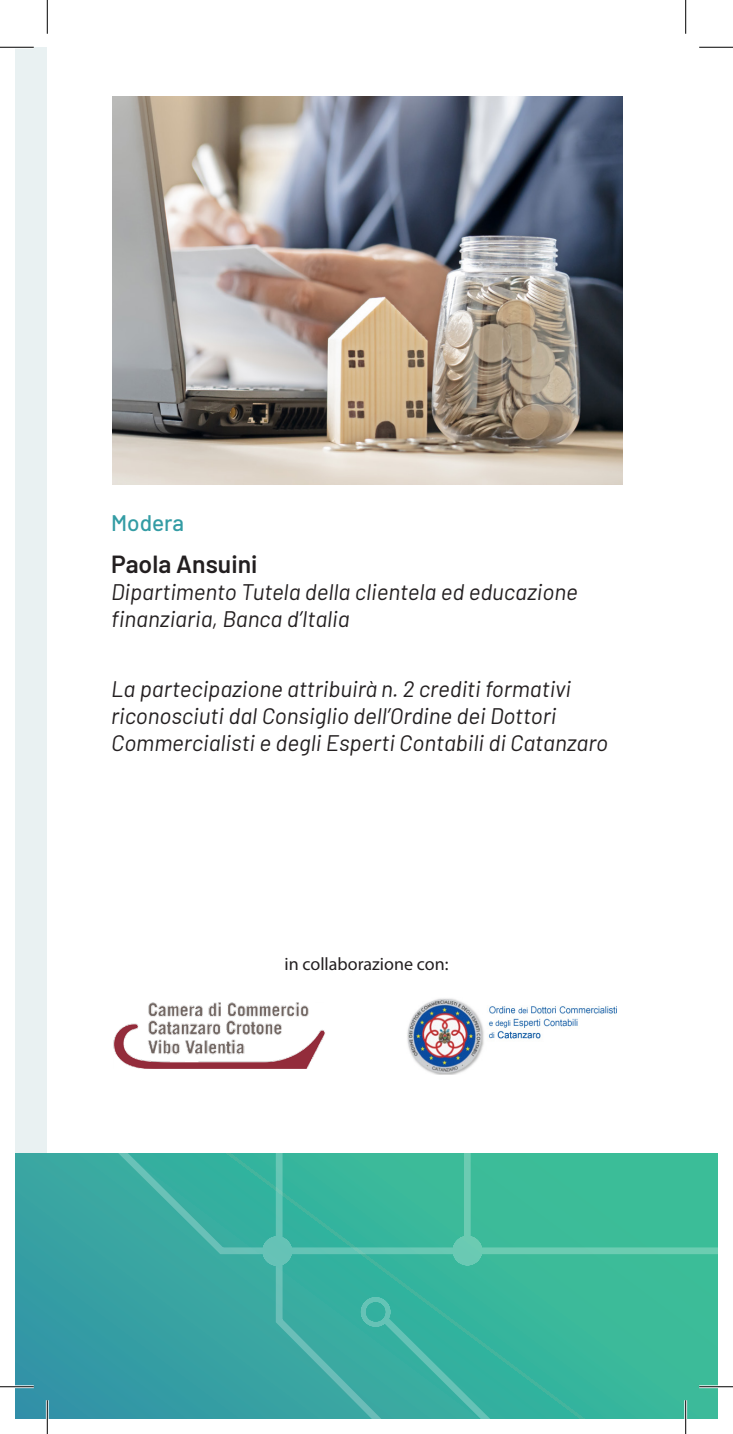
<style>
.page{position:relative;width:733px;height:1434px;background:#fff}
.page>*{position:absolute;margin:0;border:0;box-sizing:border-box;transform-origin:0 0}
.Label{font:600 24.75px "Barlow";color:#231f20}
.Partecipante_Nome{font:italic 22.5px/27px "Barlow";color:#231f20}
.Label-2{font:500 22.5px "Barlow";color:#339ca4}
.t1{font:18px "Myriad Pro";color:#231f20}
</style>
<div class="page">
<div style="left:15px;top:47px;width:32px;height:1372px;background:#e9f1f2"></div>
<svg style="left:15px;top:1154px;width:702px;height:265px;background:#37a4a1"></svg>
<svg style="left:91px;top:1153px;width:626px;height:104px;background:#3cb79c"></svg>
<svg style="left:272px;top:1153px;width:139px;height:266px;background:#3bb1a0"></svg>
<svg style="left:260px;top:1234px;width:34px;height:34px"></svg>
<svg style="left:450px;top:1234px;width:34px;height:34px"></svg>
<svg style="left:358px;top:1295px;width:354px;height:124px;background:#39b59d"></svg>
<svg style="left:464px;top:1153px;width:6px;height:101px"></svg>
<img style="left:407px;top:998px;width:209px;height:77px">
<img style="left:113px;top:1002px;width:212px;height:66px">
<img style="left:112px;top:97px;width:510px;height:388px">
<hr style="left:0;top:46px;width:34px;height:3px;background:#fff">
<hr style="left:0;top:1385px;width:34px;height:3px;background:#fff">
<hr style="left:699px;top:1385px;width:33px;height:3px;background:#fff">
<hr style="left:46px;top:1400px;width:3px;height:34px;background:#fff">
<hr style="left:684px;top:1400px;width:2px;height:34px;background:#fff">
<hr style="left:0;top:47px;width:34px;height:1px;background:#000">
<hr style="left:699px;top:47px;width:33px;height:1px;background:#000">
<hr style="left:0;top:1386px;width:34px;height:1px;background:#000">
<hr style="left:699px;top:1386px;width:33px;height:1px;background:#000">
<hr style="left:47px;top:0;width:1px;height:34px;background:#000">
<hr style="left:47px;top:1400px;width:1px;height:34px;background:#000">
<hr style="left:685px;top:0;width:1px;height:34px;background:#000">
<hr style="left:685px;top:1400px;width:1px;height:34px;background:#000">
<p class="Label-2" style="left:111px;top:506px;width:74px">Modera</p>
<p class="Label" style="left:111px;top:546px;width:148px">Paola Ansuini</p>
<p class="Partecipante_Nome" style="left:111px;top:577px;width:468px">Dipartimento Tutela della clientela ed educazione finanziaria, Banca d’Italia</p>
<p class="Partecipante_Nome" style="left:111px;top:673px;width:498px">La partecipazione attribuirà n. 2 crediti formativi riconosciuti dal Consiglio dell’Ordine dei Dottori<br>Commercialisti e degli Esperti Contabili di Catanzaro</p>
<p class="t1" style="left:284px;top:953px;width:165px">in collaborazione con:</p>
</div>
